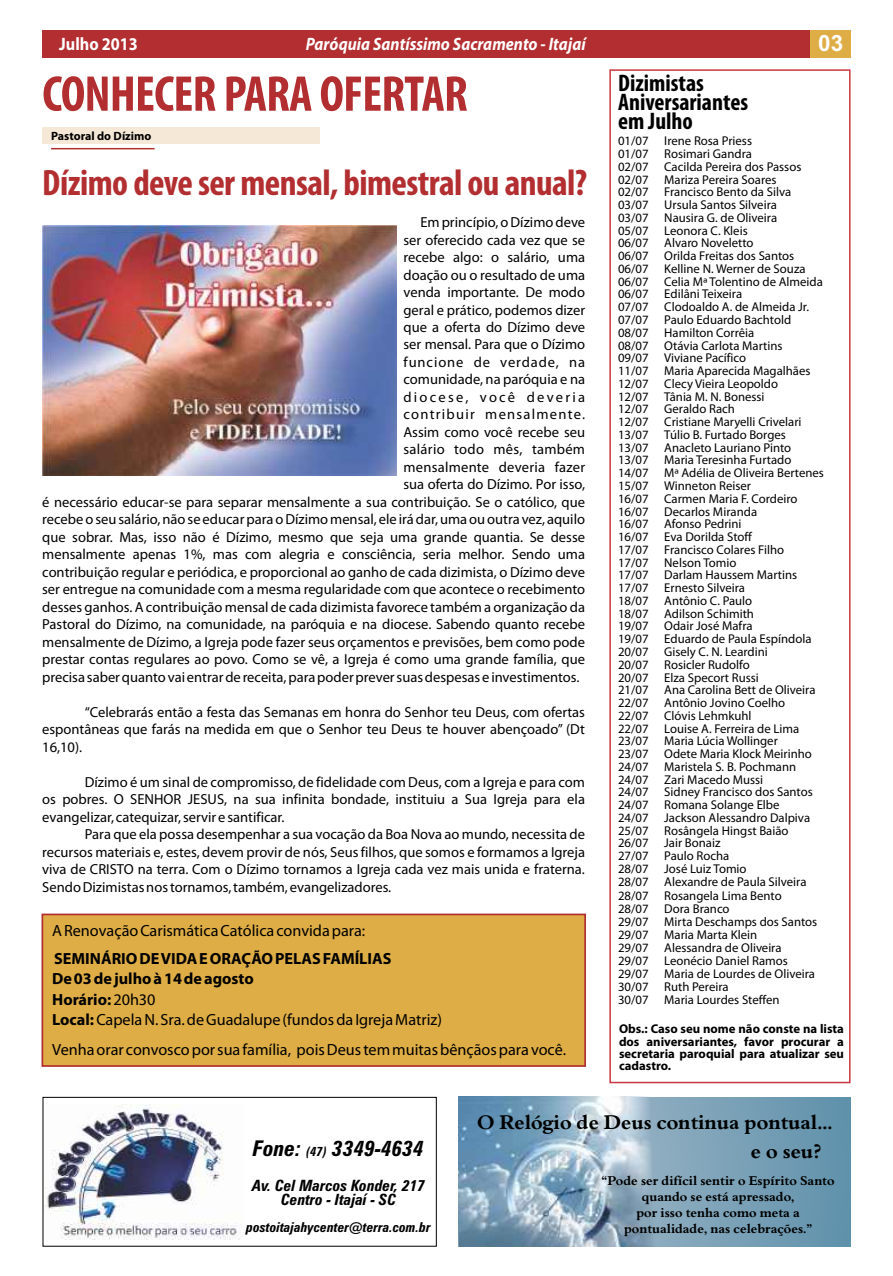
<style>
.page{position:relative;width:893px;height:1276px;background:#fff}
.page>*{position:absolute;margin:0;border:0;box-sizing:border-box;transform-origin:0 0}
.t1{font:700 condensed 50.7px "Myriad Pro";letter-spacing:-.015em;color:#b32e30}
.t2{font:700 condensed 36.9px "Myriad Pro";letter-spacing:-.015em;color:#b32e30}
.t3{font:700 condensed 24px/19.2px "Myriad Pro";color:#000}
.t4{font:700 22.5px "Arial";color:#fff}
.t5{font:italic 700 condensed 21.6px "Zurich BT";color:#000}
.t6{font:20.25px/29.2px "Aldine 401 BT Bold A";color:#000}
.t7{font:italic 700 18px "Myriad Pro";color:#fff;scale:.9 1}
.t8{font:700 18px "Myriad Pro";color:#fff;scale:.9 1}
.t9{font:700 16.2px/20.1px "Myriad Pro";color:#000}
.t10{font:16.2px "Myriad Pro";color:#000}
.t11{font:italic 700 condensed 15.6px/14.4px "Zurich BT";color:#000;text-align:center}
.t12{font:14.55px/17.5px "Myriad Pro";color:#000;text-align:justify}
.t13{font:14.55px "Myriad Pro";letter-spacing:.02em;color:#000}
.t14{font:14.55px "Myriad Pro";letter-spacing:.085em;color:#000}
.t15{font:14.55px "Myriad Pro";letter-spacing:.065em;color:#000}
.t16{font:14.55px "Myriad Pro";letter-spacing:.155em;color:#000}
.t17{font:italic 700 condensed 13.65px "Zurich BT";color:#000}
.t18{font:13.05px/15.9px "Aldine 401 BT Bold A";color:#000;text-align:center}
.t19{font:12.75px/12.8px "Myriad Pro";color:#000}
.t20{font:700 12.75px/12.1px "Myriad Pro";color:#000;text-align:justify}
.t21{font:700 12px "Myriad Pro";color:#000}
.s1{font-weight:400}
.s2{font-size:13.05px}
</style>
<div class="page">
<div style="left:42px;top:30px;width:809px;height:27px;background:#b32e30"></div>
<div style="left:810px;top:30px;width:41px;height:27px;background:#dead45"></div>
<div style="left:609px;top:69px;width:241px;height:1014px;border:2px solid #c93840"></div>
<div style="left:43px;top:127px;width:277px;height:17px;background:#f5e8d6"></div>
<hr style="left:51px;top:148px;width:104px;height:1px;background:#b32e30">
<div style="left:41px;top:913px;width:545px;height:154px;background:#dead45"></div>
<img style="left:42px;top:225px;width:354px;height:251px">
<svg style="left:658px;top:1097px;width:192px;height:149px;background:#769eb5"></svg>
<img style="left:459px;top:1097px;width:199px;height:149px">
<img style="left:45px;top:1104px;width:195px;height:135px">
<div style="left:43px;top:1097px;width:394px;height:149px;border:1px solid #000"></div>
<p class="t7" style="left:306px;top:36px;width:312px">Paróquia Santíssimo Sacramento - Itajaí</p>
<h3 class="t4" style="left:818px;top:35px;width:27px">03</h3>
<h1 class="t1" style="left:42px;top:73px;width:427px">CONHECER PARA OFERTAR</h1>
<p class="t8" style="left:59px;top:36px;width:89px">Julho 2013</p>
<h3 class="t3" style="left:618px;top:75px;width:132px">Dizimistas<br>Aniversariantes em Julho</h3>
<p class="t19" style="left:618px;top:136px;width:207px">01/07 Irene Rosa Priess<br>01/07 Rosimari Gandra<br>02/07 Cacilda Pereira dos Passos<br>02/07 Mariza Pereira Soares<br>02/07 Francisco Bento da Silva<br>03/07 Ursula Santos Silveira<br>03/07 Nausira G. de Oliveira<br>05/07 Leonora C. Kleis<br>06/07 Alvaro Noveletto<br>06/07 Orilda Freitas dos Santos<br>06/07 Kelline N. Werner de Souza<br>06/07 Celia Mª Tolentino de Almeida<br>06/07 Edilâni Teixeira<br>07/07 Clodoaldo A. de Almeida Jr.<br>07/07 Paulo Eduardo Bachtold<br>08/07 Hamilton Corrêia<br>08/07 Otávia Carlota Martins<br>09/07 Viviane Pacífico<br>11/07 Maria Aparecida Magalhães<br>12/07 Clecy Vieira Leopoldo<br>12/07 Tânia M. N. Bonessi<br>12/07 Geraldo Rach<br>12/07 Cristiane Maryelli Crivelari<br>13/07 Túlio B. Furtado Borges<br>13/07 Anacleto Lauriano Pinto<br>13/07 Maria Teresinha Furtado<br>14/07 Mª Adélia de Oliveira Bertenes<br>15/07 Winneton Reiser<br>16/07 Carmen Maria F. Cordeiro<br>16/07 Decarlos Miranda<br>16/07 Afonso Pedrini<br>16/07 Eva Dorilda Stoff<br>17/07 Francisco Colares Filho<br>17/07 Nelson Tomio<br>17/07 Darlam Haussem Martins<br>17/07 Ernesto Silveira<br>18/07 Antônio C. Paulo<br>18/07 Adilson Schimith<br>19/07 Odair José Mafra<br>19/07 Eduardo de Paula Espíndola<br>20/07 Gisely C. N. Leardini<br>20/07 Rosicler Rudolfo<br>20/07 Elza Specort Russi<br>21/07 Ana Carolina Bett de Oliveira<br>22/07 Antônio Jovino Coelho<br>22/07 Clóvis Lehmkuhl<br>22/07 Louise A. Ferreira de Lima<br>23/07 Maria Lúcia Wollinger<br>23/07 Odete Maria Klock Meirinho<br>24/07 Maristela S. B. Pochmann<br>24/07 Zari Macedo Mussi<br>24/07 Sidney Francisco dos Santos<br>24/07 Romana Solange Elbe<br>24/07 Jackson Alessandro Dalpiva<br>25/07 Rosângela Hingst Baião<br>26/07 Jair Bonaiz<br>27/07 Paulo Rocha<br>28/07 José Luiz Tomio<br>28/07 Alexandre de Paula Silveira<br>28/07 Rosangela Lima Bento<br>28/07 Dora Branco<br>29/07 Mirta Deschamps dos Santos<br>29/07 Maria Marta Klein<br>29/07 Alessandra de Oliveira<br>29/07 Leonécio Daniel Ramos<br>29/07 Maria de Lourdes de Oliveira<br>30/07 Ruth Pereira<br>30/07 Maria Lourdes Steffen</p>
<p class="t20" style="left:619px;top:1024px;width:227px">Obs.: Caso seu nome não conste na lista dos aniversariantes, favor procurar a secretaria paroquial para atualizar seu cadastro.</p>
<p class="t21" style="left:51px;top:131px;width:102px">Pastoral do Dízimo</p>
<h2 class="t2" style="left:42px;top:167px;width:546px">Dízimo deve ser mensal, bimestral ou anual?</h2>
<p class="t12" style="left:420px;top:215px;width:166px">Em princípio, o Dízimo deve</p>
<p class="t12" style="left:403px;top:232px;width:183px">ser oferecido cada vez que se</p>
<p class="t12" style="left:403px;top:250px;width:183px">recebe algo: o salário, uma</p>
<p class="t12" style="left:403px;top:267px;width:183px">doação ou o resultado de uma</p>
<p class="t12" style="left:403px;top:285px;width:183px">venda importante. De modo</p>
<p class="t12" style="left:403px;top:302px;width:183px">geral e prático, podemos dizer</p>
<p class="t12" style="left:403px;top:319px;width:183px">que a oferta do Dízimo deve</p>
<p class="t12" style="left:403px;top:337px;width:183px">ser mensal. Para que o Dízimo</p>
<p class="t15" style="left:403px;top:356px;width:183px">funcione de verdade, na</p>
<p class="t12" style="left:403px;top:372px;width:183px">comunidade, na paróquia e na</p>
<p class="t16" style="left:403px;top:391px;width:183px">diocese, você deveria</p>
<p class="t14" style="left:403px;top:408px;width:183px">contribuir mensalmente.</p>
<p class="t12" style="left:403px;top:424px;width:183px">Assim como você recebe seu</p>
<p class="t13" style="left:403px;top:443px;width:183px">salário todo mês, também</p>
<p class="t13" style="left:403px;top:461px;width:183px">mensalmente deveria fazer</p>
<p class="t12" style="left:403px;top:477px;width:183px">sua oferta do Dízimo. Por isso,</p>
<p class="t12" style="left:42px;top:494px;width:544px">é necessário educar-se para separar mensalmente a sua contribuição. Se o católico, que</p>
<p class="t12" style="left:42px;top:512px;width:544px">recebe o seu salário, não se educar para o Dízimo mensal, ele irá dar, uma ou outra vez, aquilo</p>
<p class="t12" style="left:42px;top:529px;width:544px">que sobrar. Mas, isso não é Dízimo, mesmo que seja uma grande quantia. Se desse</p>
<p class="t12" style="left:42px;top:547px;width:544px">mensalmente apenas 1%, mas com alegria e consciência, seria melhor. Sendo uma</p>
<p class="t12" style="left:42px;top:564px;width:544px">contribuição regular e periódica, e proporcional ao ganho de cada dizimista, o Dízimo deve</p>
<p class="t12" style="left:42px;top:582px;width:544px">ser entregue na comunidade com a mesma regularidade com que acontece o recebimento</p>
<p class="t12" style="left:42px;top:599px;width:544px">desses ganhos. A contribuição mensal de cada dizimista favorece também a organização da</p>
<p class="t12" style="left:42px;top:617px;width:544px">Pastoral do Dízimo, na comunidade, na paróquia e na diocese. Sabendo quanto recebe</p>
<p class="t12" style="left:42px;top:634px;width:544px">mensalmente de Dízimo, a Igreja pode fazer seus orçamentos e previsões, bem como pode</p>
<p class="t12" style="left:42px;top:652px;width:544px">prestar contas regulares ao povo. Como se vê, a Igreja é como uma grande família, que</p>
<p class="t12" style="left:42px;top:669px;width:539px">precisa saber quanto vai entrar de receita, para poder prever suas despesas e investimentos.</p>
<p class="t12" style="left:42px;top:704px;width:544px;text-indent:43px">“Celebrarás então a festa das Semanas em honra do Senhor teu Deus, com ofertas espontâneas que farás na medida em que o Senhor teu Deus te houver abençoado” (Dt 16,10).</p>
<p class="t12" style="left:42px;top:774px;width:544px;text-indent:43px">Dízimo é um sinal de compromisso, de fidelidade com Deus, com a Igreja e para com os pobres. O SENHOR JESUS, na sua infinita bondade, instituiu a Sua Igreja para ela evangelizar, catequizar, servir e santificar.</p>
<p class="t12" style="left:42px;top:827px;width:544px;text-indent:43px">Para que ela possa desempenhar a sua vocação da Boa Nova ao mundo, necessita de recursos materiais e, estes, devem provir de nós, Seus filhos, que somos e formamos a Igreja viva de CRISTO na terra. Com o Dízimo tornamos a Igreja cada vez mais unida e fraterna.<br>Sendo Dizimistas nos tornamos, também, evangelizadores.</p>
<p class="t10" style="left:52px;top:923px;width:315px">A Renovação Carismática Católica convida para:</p>
<p class="t9" style="left:52px;top:950px;width:391px">SEMINÁRIO DE VIDA E ORAÇÃO PELAS FAMÍLIAS<br>De 03 de julho à 14 de agosto<br>Horário:<span class="s1">20h30<br></span>Local:<span class="s1">Capela N. Sra. de Guadalupe (fundos da Igreja Matriz)</span></p>
<p class="t10" style="left:52px;top:1043px;width:515px">Venha orar convosco por sua família, pois Deus tem muitas bênçãos para você.</p>
<h3 class="t5" style="left:253px;top:1139px;width:172px">Fone: <span class="s2">(47)</span> 3349-4634</h3>
<p class="t11" style="left:252px;top:1179px;width:174px">Av. Cel Marcos Konder, 217<br>Centro - Itajaí - SC</p>
<p class="t17" style="left:246px;top:1221px;width:186px">postoitajahycenter@terra.com.br</p>
<h3 class="t6" style="left:751px;top:1109px;width:83px;text-indent:-274px">O Relógio de Deus continua pontual... e o seu?</h3>
<p class="t18" style="left:602px;top:1174px;width:234px">“Pode ser difícil sentir o Espírito Santo quando se está apressado,<br>por isso tenha como meta a pontualidade, nas celebrações.”</p>
</div>
